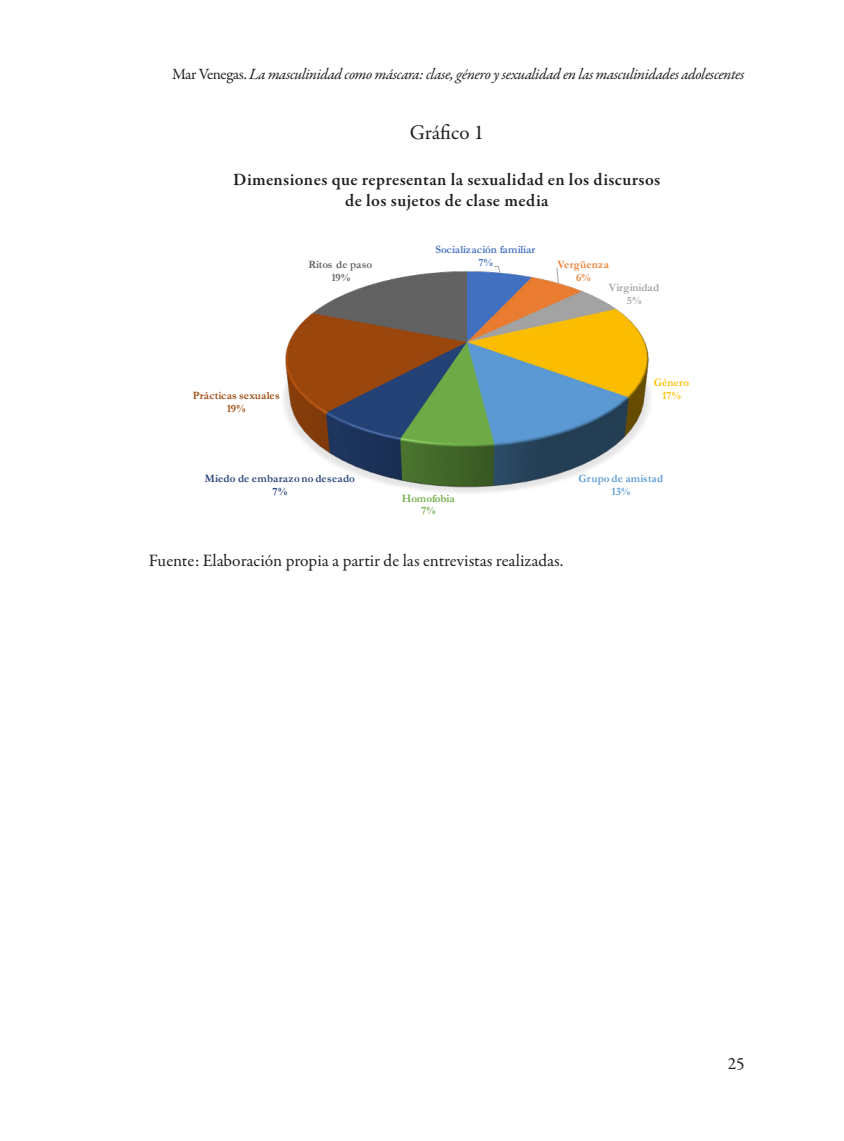
<style>
.page{position:relative;width:844px;height:1141px;background:#fff}
.page>*{position:absolute;margin:0;border:0;box-sizing:border-box;transform-origin:0 0}
.sub_cuadro{font:21px "Garamond Premr Pro";color:#231f20}
.sub_2_cuadro{font:600 17.5px/21px "Garamond Premr Pro";letter-spacing:.025em;color:#231f20;text-align:center}
.t1{font:17.5px "Garamond Premr Pro";letter-spacing:-.005em;color:#231f20}
.t2{font:italic 15.75px "Garamond Premr Pro";letter-spacing:-.025em;color:#231f20}
.t3{font:700 11.2px/12.6px "Garamond";letter-spacing:.02em;color:#264478;text-align:center}
.t4{font:700 11.2px/12.6px "Garamond";letter-spacing:-.01em;color:#4472c4;text-align:center}
.t5{font:700 11.2px/12.6px "Garamond";letter-spacing:.02em;color:#9e480e;text-align:center}
.t6{font:700 11.2px/12.6px "Garamond";letter-spacing:.015em;color:#5b9bd5;text-align:center}
.t7{font:700 11.2px/12.6px "Garamond";color:#636363;text-align:center}
.t8{font:700 11.2px/12.6px "Garamond";letter-spacing:.01em;color:#a5a5a5;text-align:center}
.t9{font:700 11.2px/12.6px "Garamond";letter-spacing:.025em;color:#ed7d31;text-align:center}
.t10{font:700 11.2px/12.6px "Garamond";letter-spacing:-.02em;color:#70ad47;text-align:center}
.t11{font:700 11.2px/12.6px "Garamond";letter-spacing:.025em;color:#ffc000;text-align:center}
.s1{font-style:normal}
</style>
<div class="page">
<img style="left:284px;top:271px;width:366px;height:222px">
<svg style="left:493px;top:266px;width:8px;height:8px"></svg>
<svg style="left:556px;top:268px;width:3px;height:16px"></svg>
<p class="t2" style="left:172px;top:64px;width:574px"><span class="s1">Mar Venegas.</span> La masculinidad como máscara: clase, género y sexualidad en las masculinidades adolescentes</p>
<p class="sub_cuadro" style="left:409px;top:120px;width:76px">Gráfico 1</p>
<p class="sub_2_cuadro" style="left:233px;top:169px;width:428px">Dimensiones que representan la sexualidad en los discursos de los sujetos de clase media</p>
<p class="t7" style="left:308px;top:258px;width:65px">Ritos de paso<br>19%</p>
<p class="t4" style="left:435px;top:243px;width:101px">Socialización familiar<br>7%</p>
<p class="t9" style="left:557px;top:258px;width:53px">Vergüenza<br>6%</p>
<p class="t8" style="left:608px;top:281px;width:52px">Virginidad<br>5%</p>
<p class="t5" style="left:193px;top:389px;width:88px">Prácticas sexuales<br>19%</p>
<p class="t3" style="left:205px;top:473px;width:151px">Miedo de embarazo no deseado<br>7%</p>
<p class="t10" style="left:401px;top:492px;width:54px">Homofobia<br>7%</p>
<p class="t11" style="left:653px;top:377px;width:37px">Género<br>17%</p>
<p class="t6" style="left:578px;top:473px;width:86px">Grupo de amistad<br>13%</p>
<p class="t1" style="left:149px;top:550px;width:416px">Fuente: Elaboración propia a partir de las entrevistas realizadas.</p>
<p class="t1" style="left:727px;top:1053px;width:19px">25</p>
</div>
